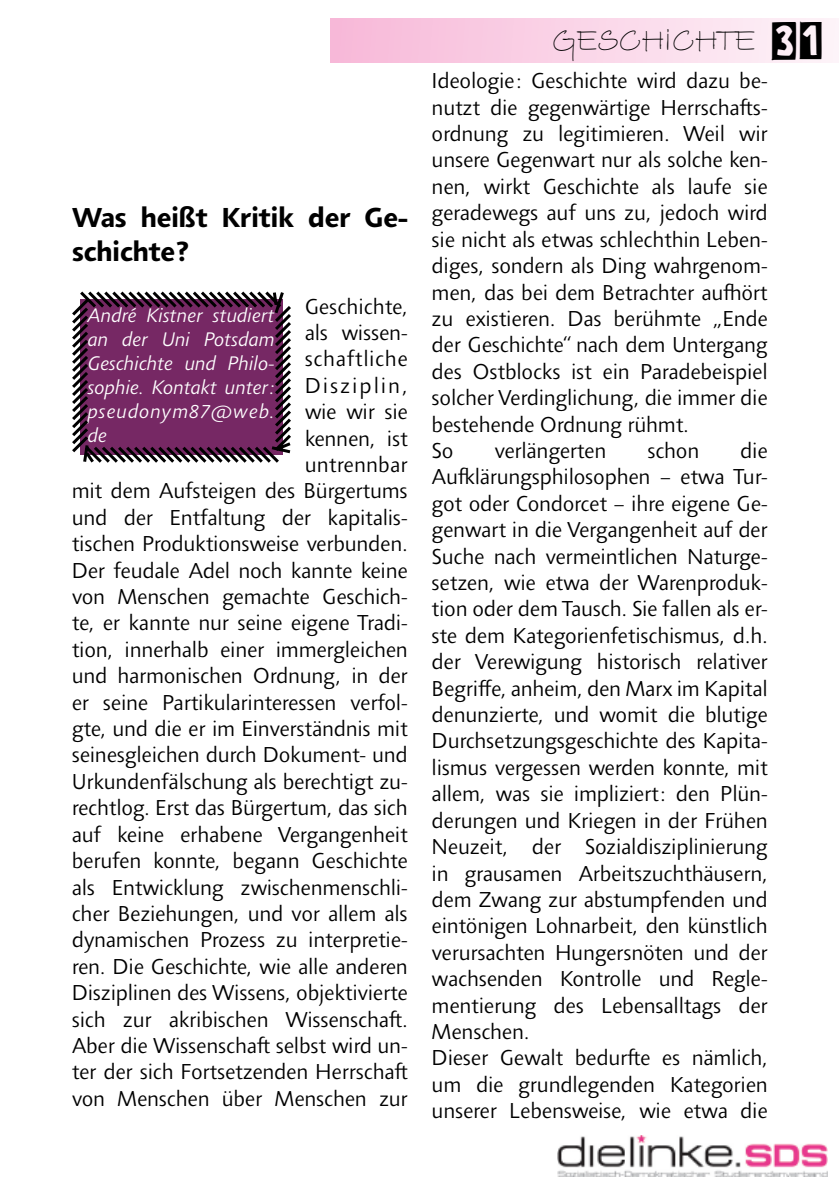
<style>
.page{position:relative;width:840px;height:1191px;background:#fff}
.page>*{position:absolute;margin:0;border:0;box-sizing:border-box;transform-origin:0 0}
.t1{font:36px "Schere LT Com";color:#000}
.t2{font:700 28px/33.6px "Agilita LT Pro";color:#000}
.t3{font:26px "Vino Bianco ITC Std";color:#000;scale:.85 1}
.t4{font:300 22px/26.4px "Agilita LT Pro";color:#000}
.t5{font:italic 300 20px/24px "Agilita LT Pro";color:#fff;text-align:justify}
</style>
<div class="page">
<img style="left:557px;top:1135px;width:269px;height:42px">
<div style="left:330px;top:18px;width:508px;height:45px;background:linear-gradient(to right,#f7b8d8,#fdf3f9)"></div>
<svg style="left:72px;top:291px;width:219px;height:172px;background:#723664"></svg>
<p class="t2" style="left:72px;top:201px;width:337px">Was heißt Kritik der Ge&shy;schichte?</p>
<p class="t4" style="left:72px;top:293px;width:337px;text-align:right">Geschichte,<br>als wissen-<br>schaftliche<br>Disziplin,<br>wie wir sie<br>kennen, ist<br>untrennbar<br>mit dem Aufsteigen des Bürgertums und der Entfaltung der kapitalis&shy;tischen Produktionsweise verbunden.<br>Der feudale Adel noch kannte keine von Menschen gemachte Geschich&shy;te, er kannte nur seine eigene Tradi&shy;tion, innerhalb einer immergleichen und harmonischen Ordnung, in der er seine Partikularinteressen verfol&shy;gte, und die er im Einverständnis mit seinesgleichen durch Dokument- und<br>Urkundenfälschung als berechtigt zu&shy;rechtlog. Erst das Bürgertum, das sich auf keine erhabene Vergangenheit berufen konnte, begann Geschichte als Entwicklung zwischenmenschli&shy;cher Beziehungen, und vor allem als dynamischen Prozess zu interpretie&shy;ren. Die Geschichte, wie alle anderen<br>Disziplinen des Wissens, objektivierte sich zur akribischen Wissenschaft.<br>Aber die Wissenschaft selbst wird un&shy;ter der sich Fortsetzenden Herrschaft von Menschen über Menschen zur</p>
<p class="t5" style="left:88px;top:303px;width:188px">André Kistner studiert an der Uni Potsdam Geschichte und Philo&shy;sophie. Kontakt unter: pseudonym87@web. de</p>
<p class="t3" style="left:551px;top:25px;width:241px">GESCHICHTE</p>
<h1 class="t1" style="left:770px;top:25px;width:54px">31</h1>
<p class="t4" style="left:432px;top:68px;width:337px">Ideologie: Geschichte wird dazu be&shy;nutzt die gegenwärtige Herrschafts&shy;ordnung zu legitimieren. Weil wir unsere Gegenwart nur als solche ken&shy;nen, wirkt Geschichte als laufe sie geradewegs auf uns zu, jedoch wird sie nicht als etwas schlechthin Leben&shy;diges, sondern als Ding wahrgenom&shy;men, das bei dem Betrachter aufhört zu existieren. Das berühmte „Ende der Geschichte“ nach dem Untergang des Ostblocks ist ein Paradebeispiel solcher Verdinglichung, die immer die bestehende Ordnung rühmt.<br>So</p>
<p class="t4" style="left:432px;top:437px;width:337px;text-indent:308px">die Aufklärungsphilosophen – etwa Tur&shy;got oder Condorcet – ihre eigene Ge&shy;genwart in die Vergangenheit auf der Suche nach vermeintlichen Naturge&shy;setzen, wie etwa der Warenproduk&shy;tion oder dem Tausch. Sie fallen als er&shy;ste dem Kategorienfetischismus, d.h. der Verewigung historisch relativer Begriffe, anheim, den Marx im Kapital denunzierte, und womit die blutige Durchsetzungsgeschichte des Kapita&shy;lismus vergessen werden konnte, mit allem, was sie impliziert: den Plün&shy;derungen und Kriegen in der Frühen Neuzeit, der Sozialdisziplinierung in grausamen Arbeitszuchthäusern, dem Zwang zur abstumpfenden und eintönigen Lohnarbeit, den künstlich verursachten Hungersnöten und der wachsenden Kontrolle und Regle&shy;mentierung des Lebensalltags der Menschen.<br>Dieser Gewalt bedurfte es nämlich, um die grundlegenden Kategorien unserer Lebensweise, wie etwa die</p>
<p class="t4" style="left:494px;top:437px;width:113px">verlängerten</p>
<p class="t4" style="left:647px;top:437px;width:53px">schon</p>
</div>
